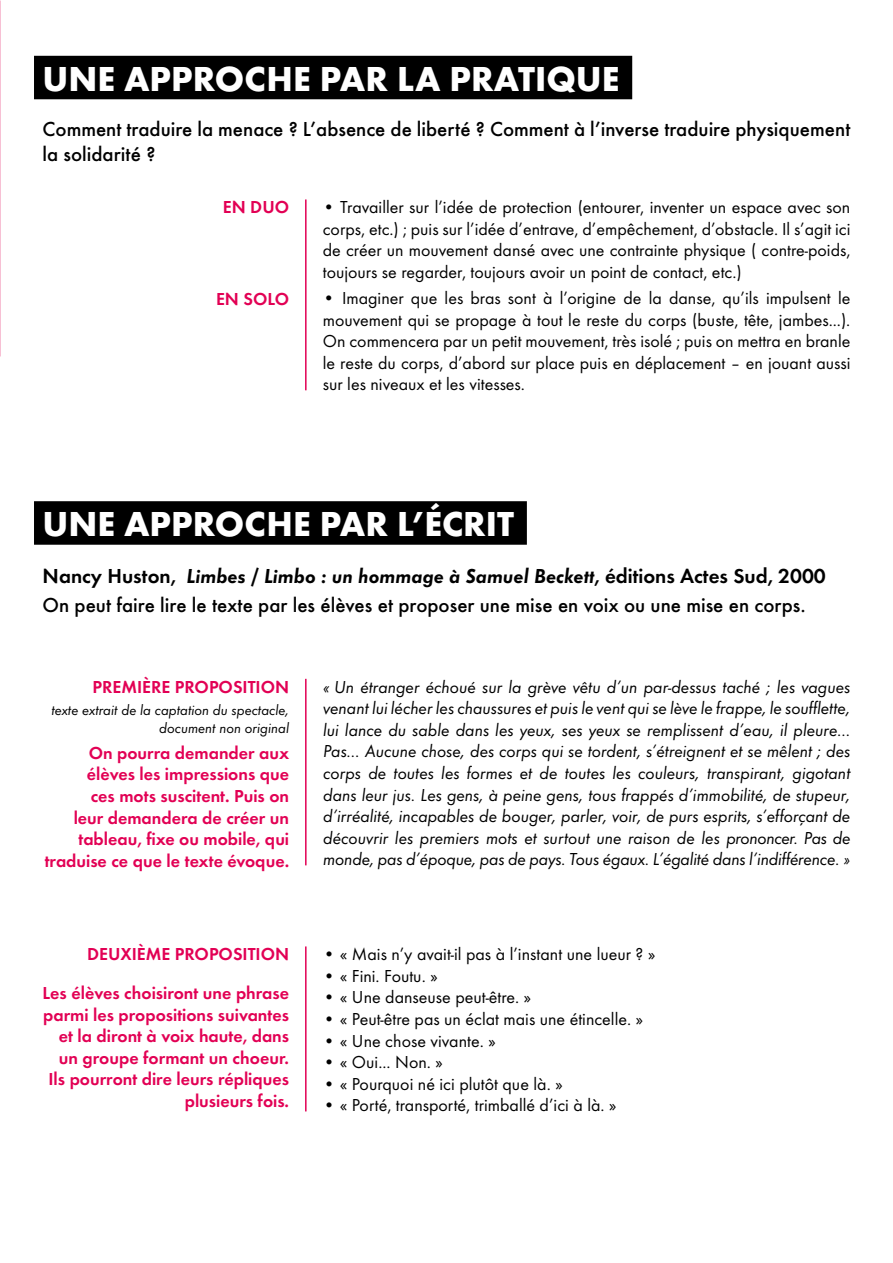
<style>
.page{position:relative;width:893px;height:1263px;background:#fff}
.page>*{position:absolute;margin:0;border:0;box-sizing:border-box;transform-origin:0 0}
.t1{font:700 36px "Futura T";color:#fff}
.t2{font:500 21px/25.2px "Futura T";color:#000}
.t3{font:18px/21.6px "Futura T";color:#000;text-align:justify}
.t4{font:italic 18px/21.6px "Futura T";letter-spacing:-.01em;color:#000;text-align:justify}
.t5{font:600 18px/21.6px "Futura T";color:#e20054;text-align:right}
.t6{font:italic 15px/18px "Futura T";color:#000;text-align:right}
.s1{font-weight:600}
.s2{font-weight:600;font-style:italic}
</style>
<div class="page">
<div style="left:34px;top:56px;width:598px;height:43px;background:#000"></div>
<hr style="left:305px;top:199px;width:2px;height:191px;background:#e20054">
<div style="left:34px;top:501px;width:493px;height:44px;background:#000"></div>
<hr style="left:305px;top:679px;width:2px;height:186px;background:#e20054">
<hr style="left:305px;top:946px;width:2px;height:165px;background:#e20054">
<h1 class="t1" style="left:43px;top:58px;width:578px">UNE APPROCHE PAR LA PRATIQUE</h1>
<p class="t2" style="left:43px;top:116px;width:809px">Comment traduire la menace ? L’absence de liberté ? Comment à l’inverse traduire physiquement la solidarité ?</p>
<p class="t3" style="left:323px;top:196px;width:529px">• Travailler sur l’idée de protection (entourer, inventer un espace avec son corps, etc.) ; puis sur l’idée d’entrave, d’empêchement, d’obstacle. Il s’agit ici de créer un mouvement dansé avec une contrainte physique ( contre-poids, toujours se regarder, toujours avoir un point de contact, etc.)</p>
<p class="t3" style="left:323px;top:287px;width:529px">• Imaginer que les bras sont à l’origine de la danse, qu’ils impulsent le mouvement qui se propage à tout le reste du corps (buste, tête, jambes...).<br>On commencera par un petit mouvement, très isolé ; puis on mettra en branle le reste du corps, d’abord sur place puis en déplacement – en jouant aussi sur les niveaux et les vitesses.</p>
<p class="t5" style="left:223px;top:196px;width:68px">EN DUO</p>
<p class="t5" style="left:216px;top:288px;width:75px">EN SOLO</p>
<h1 class="t1" style="left:43px;top:503px;width:473px">UNE APPROCHE PAR L’ÉCRIT</h1>
<p class="t2" style="left:43px;top:561px;width:785px;line-height:29.4px"><span class="s1">Nancy Huston,</span> <span class="s2">Limbes / Limbo : un hommage à Samuel Beckett</span><span class="s1">, éditions Actes Sud, 2000<br></span>On peut faire lire le texte par les élèves et proposer une mise en voix ou une mise en corps.</p>
<p class="t5" style="left:93px;top:676px;width:198px">PREMIÈRE PROPOSITION</p>
<p class="t6" style="left:51px;top:701px;width:239px">texte extrait de la captation du spectacle, document non original</p>
<p class="t5" style="left:45px;top:742px;width:246px">On pourra demander aux élèves les impressions que<br>ces mots suscitent. Puis on<br>leur demandera de créer un tableau, fixe ou mobile, qui traduise ce que le texte évoque.</p>
<p class="t5" style="left:43px;top:935px;width:248px;line-height:38.5px">DEUXIÈME PROPOSITION<br>Les élèves choisiront une phrase</p>
<p class="t5" style="left:43px;top:1003px;width:247px">parmi les propositions suivantes et la diront à voix haute, dans un groupe formant un choeur.<br>Ils pourront dire leurs répliques plusieurs fois.</p>
<p class="t4" style="left:323px;top:676px;width:529px">« Un étranger échoué sur la grève vêtu d’un par-dessus taché ; les vagues venant lui lécher les chaussures et puis le vent qui se lève le frappe, le soufflette, lui lance du sable dans les yeux, ses yeux se remplissent d’eau, il pleure...<br>Pas... Aucune chose, des corps qui se tordent, s’étreignent et se mêlent ; des corps de toutes les formes et de toutes les couleurs, transpirant, gigotant dans leur jus. Les gens, à peine gens, tous frappés d’immobilité, de stupeur, d’irréalité, incapables de bouger, parler, voir, de purs esprits, s’efforçant de découvrir les premiers mots et surtout une raison de les prononcer. Pas de monde, pas d’époque, pas de pays. Tous égaux. L’égalité dans l’indifférence. »</p>
<p class="t3" style="left:323px;top:943px;width:334px">• « Mais n’y avait-il pas à l’instant une lueur ? »</p>
<p class="t3" style="left:323px;top:965px;width:116px">• « Fini. Foutu. »</p>
<p class="t3" style="left:323px;top:986px;width:210px">• « Une danseuse peut-être. »</p>
<p class="t3" style="left:323px;top:1008px;width:322px">• « Peut-être pas un éclat mais une étincelle. »</p>
<p class="t3" style="left:323px;top:1030px;width:174px">• « Une chose vivante. »</p>
<p class="t3" style="left:323px;top:1051px;width:121px">• « Oui... Non. »</p>
<p class="t3" style="left:323px;top:1073px;width:241px">• « Pourquoi né ici plutôt que là. »</p>
<p class="t3" style="left:323px;top:1094px;width:295px">• « Porté, transporté, trimballé d’ici à là. »</p>
</div>
